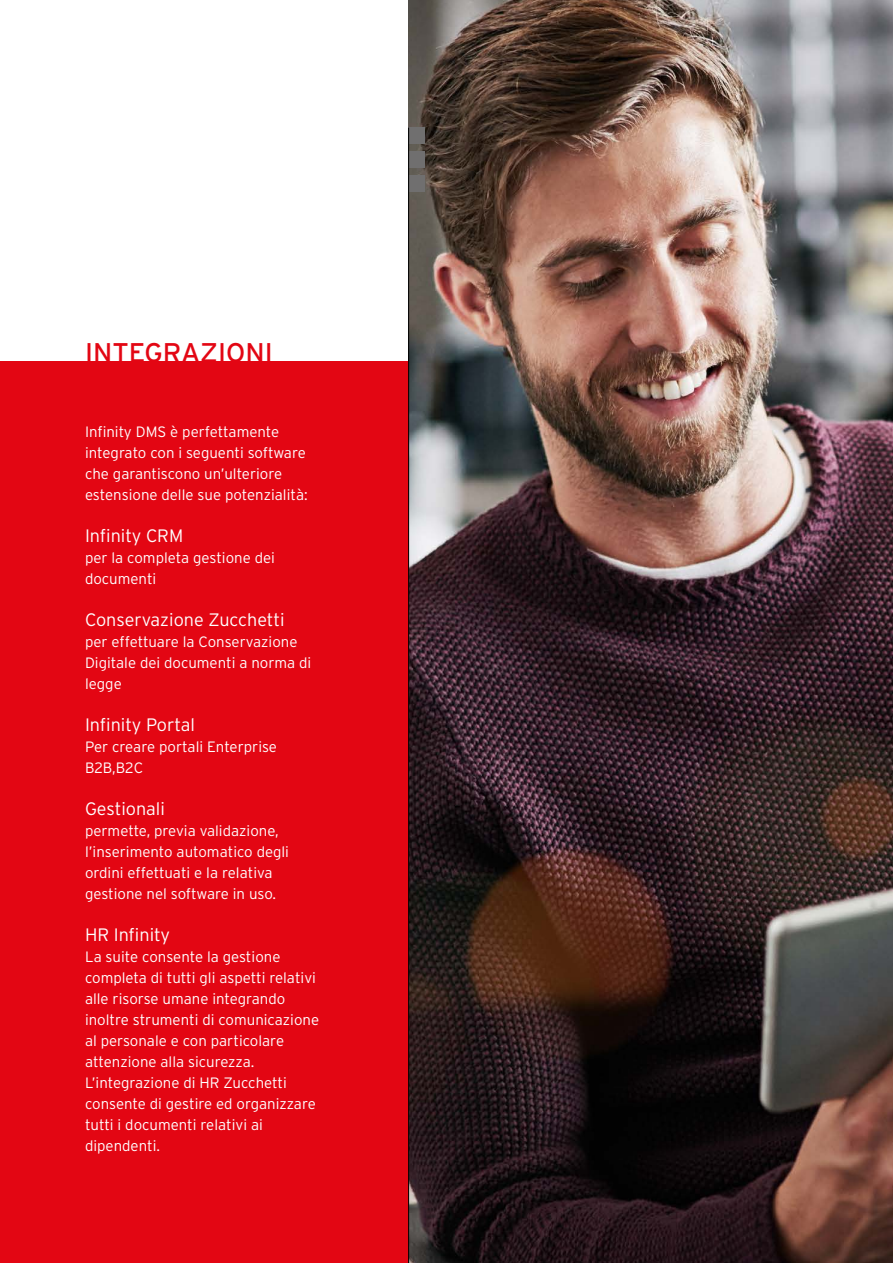
<style>
.page{position:relative;width:893px;height:1263px;background:#fff}
.page>*{position:absolute;margin:0;border:0;box-sizing:border-box;transform-origin:0 0}
.t1{font:27px "Interstate";color:#e30613}
.t2{font:300 18px "Interstate";color:#fff}
.t3{font:300 15px/21px "Interstate";color:#fff}
</style>
<div class="page">
<img style="left:409px;top:0;width:484px;height:1263px">
<div style="left:0;top:361px;width:408px;height:902px;background:#e30613"></div>
<div style="left:409px;top:128px;width:16px;height:16px;background:#706f6f"></div>
<div style="left:409px;top:151px;width:16px;height:17px;background:#706f6f"></div>
<div style="left:409px;top:175px;width:16px;height:16px;background:#706f6f"></div>
<hr style="left:408px;top:128px;width:1px;height:1135px;background:#000">
<h1 class="t1" style="left:85px;top:337px;width:189px">INTEGRAZIONI</h1>
<p class="t3" style="left:85px;top:421px;width:224px">Infinity DMS è perfettamente integrato con i seguenti software che garantiscono un’ulteriore estensione delle sue potenzialità:</p>
<p class="t2" style="left:85px;top:526px;width:100px">Infinity CRM</p>
<p class="t3" style="left:85px;top:547px;width:191px">per la completa gestione dei documenti</p>
<p class="t2" style="left:85px;top:610px;width:201px">Conservazione Zucchetti</p>
<p class="t3" style="left:85px;top:631px;width:228px">per effettuare la Conservazione<br>Digitale dei documenti a norma di legge</p>
<p class="t2" style="left:85px;top:715px;width:112px">Infinity Portal</p>
<p class="t3" style="left:85px;top:736px;width:194px">Per creare portali Enterprise<br>B2B,B2C</p>
<p class="t2" style="left:85px;top:799px;width:81px">Gestionali</p>
<p class="t3" style="left:85px;top:820px;width:206px">permette, previa validazione, l’inserimento automatico degli ordini effettuati e la relativa gestione nel software in uso.</p>
<p class="t2" style="left:85px;top:925px;width:87px">HR Infinity</p>
<p class="t3" style="left:85px;top:946px;width:236px">La suite consente la gestione completa di tutti gli aspetti relativi alle risorse umane integrando inoltre strumenti di comunicazione al personale e con particolare attenzione alla sicurezza.<br>L’integrazione di HR Zucchetti consente di gestire ed organizzare tutti i documenti relativi ai dipendenti.</p>
</div>
